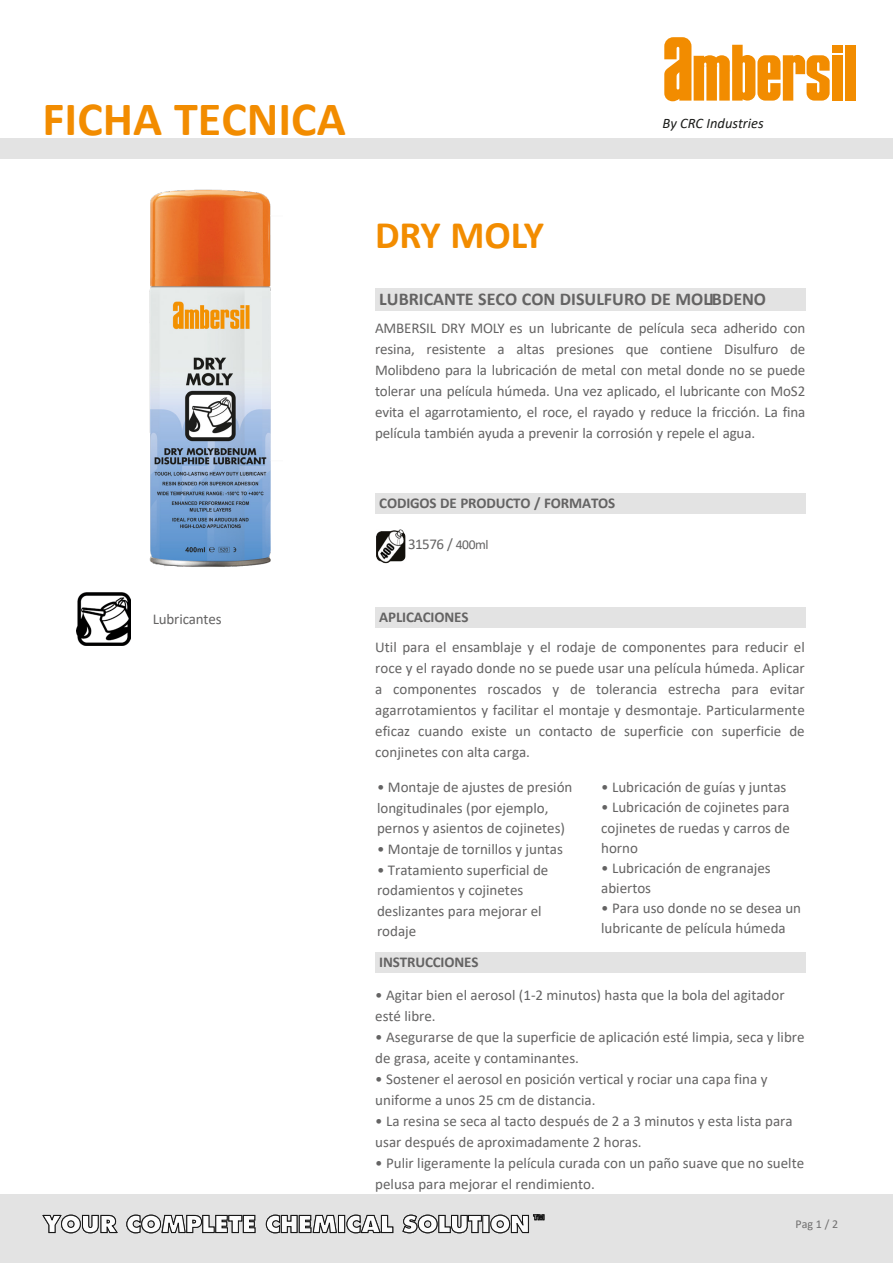
<style>
.page{position:relative;width:893px;height:1263px;background:#fff}
.page>*{position:absolute;margin:0;border:0;box-sizing:border-box;transform-origin:0 0}
.t1{font:700 48px "Calibri";color:#f28c00}
.t2{font:700 39px "Calibri";color:#f28c00}
.t3{font:700 18px "Calibri";color:#646363}
.t4{font:15px/21px "Calibri";color:#646363}
.t5{font:700 15px "Calibri";letter-spacing:-.01em;color:#646363}
.t6{font:italic 14.55px "Calibri";color:#1c1d1b}
.t7{font:12px "Calibri";color:#706f6f}
.s1{font-size:13.5px}
</style>
<div class="page">
<div style="left:375px;top:288px;width:430px;height:22px;background:#e3e3e3"></div>
<div style="left:375px;top:607px;width:430px;height:20px;background:#e3e3e3"></div>
<img style="left:149px;top:189px;width:122px;height:378px">
<div style="left:0;top:1195px;width:893px;height:68px;background:#e3e3e3"></div>
<svg style="left:42px;top:1214px;width:76px;height:19px"></svg>
<svg style="left:126px;top:1214px;width:419px;height:19px"></svg>
<div style="left:375px;top:952px;width:430px;height:21px;background:#e3e3e3"></div>
<div style="left:375px;top:493px;width:430px;height:21px;background:#e3e3e3"></div>
<img style="left:77px;top:592px;width:54px;height:53px">
<div style="left:0;top:138px;width:893px;height:21px;background:#e3e3e3"></div>
<img style="left:376px;top:529px;width:30px;height:34px">
<div style="left:845px;top:45px;width:10px;height:56px;background:#f28c00"></div>
<div style="left:832px;top:45px;width:10px;height:7px;background:#f28c00"></div>
<div style="left:832px;top:55px;width:10px;height:46px;background:#f28c00"></div>
<svg style="left:664px;top:37px;width:166px;height:64px"></svg>
<h1 class="t1" style="left:43px;top:85px;width:305px">FICHA TECNICA</h1>
<p class="t6" style="left:663px;top:114px;width:103px">By CRC Industries</p>
<p class="t4" style="left:153px;top:608px;width:70px">Lubricantes</p>
<h2 class="t2" style="left:375px;top:207px;width:171px">DRY MOLY</h2>
<p class="t3" style="left:379px;top:286px;width:388px">LUBRICANTE SECO CON DISULFURO DE MOLIBDENO</p>
<p class="t4" style="left:375px;top:318px;width:432px;text-align:justify">AMBERSIL DRY MOLY es un lubricante de película seca adherido con resina, resistente a altas presiones que contiene Disulfuro de Molibdeno para la lubricación de metal con metal donde no se puede tolerar una película húmeda. Una vez aplicado, el lubricante con MoS2 evita el agarrotamiento, el roce, el rayado y reduce la fricción. La fina película también ayuda a prevenir la corrosión y repele el agua.</p>
<p class="t5" style="left:379px;top:493px;width:238px">CODIGOS DE PRODUCTO / FORMATOS</p>
<p class="t4" style="left:408px;top:533px;width:82px">31576 / <span class="s1">400ml</span></p>
<p class="t5" style="left:379px;top:606px;width:91px">APLICACIONES</p>
<p class="t4" style="left:375px;top:636px;width:431px;text-align:justify">Util para el ensamblaje y el rodaje de componentes para reducir el roce y el rayado donde no se puede usar una película húmeda. Aplicar a componentes roscados y de tolerancia estrecha para evitar agarrotamientos y facilitar el montaje y desmontaje. Particularmente eficaz cuando existe un contacto de superficie con superficie de conjinetes con alta carga.</p>
<p class="t4" style="left:377px;top:777px;width:197px;line-height:20.5px">• Montaje de ajustes de presión longitudinales (por ejemplo, pernos y asientos de cojinetes)</p>
<p class="t4" style="left:377px;top:838px;width:187px">• Montaje de tornillos y juntas</p>
<p class="t4" style="left:377px;top:859px;width:173px;line-height:20.5px">• Tratamiento superficial de rodamientos y cojinetes deslizantes para mejorar el rodaje</p>
<p class="t5" style="left:379px;top:952px;width:101px">INSTRUCCIONES</p>
<p class="t4" style="left:601px;top:776px;width:187px">• Lubricación de guías y juntas</p>
<p class="t4" style="left:601px;top:797px;width:190px;line-height:20.1px;text-align:justify">• Lubricación de cojinetes para cojinetes de ruedas y carros de horno</p>
<p class="t4" style="left:601px;top:857px;width:171px;line-height:20.1px">• Lubricación de engranajes abiertos</p>
<p class="t4" style="left:601px;top:897px;width:201px;line-height:20.1px">• Para uso donde no se desea un lubricante de película húmeda</p>
<p class="t4" style="left:375px;top:984px;width:411px">• Agitar bien el aerosol (1-2 minutos) hasta que la bola del agitador esté libre.</p>
<p class="t4" style="left:375px;top:1026px;width:431px">• Asegurarse de que la superficie de aplicación esté limpia, seca y libre de grasa, aceite y contaminantes.</p>
<p class="t4" style="left:375px;top:1068px;width:394px">• Sostener el aerosol en posición vertical y rociar una capa fina y uniforme a unos 25 cm de distancia.</p>
<p class="t4" style="left:375px;top:1110px;width:419px">• La resina se seca al tacto después de 2 a 3 minutos y esta lista para usar después de aproximadamente 2 horas.</p>
<p class="t4" style="left:375px;top:1152px;width:430px">• Pulir ligeramente la película curada con un paño suave que no suelte pelusa para mejorar el rendimiento.</p>
<p class="t7" style="left:795px;top:1215px;width:44px">Pag 1 / 2</p>
</div>
